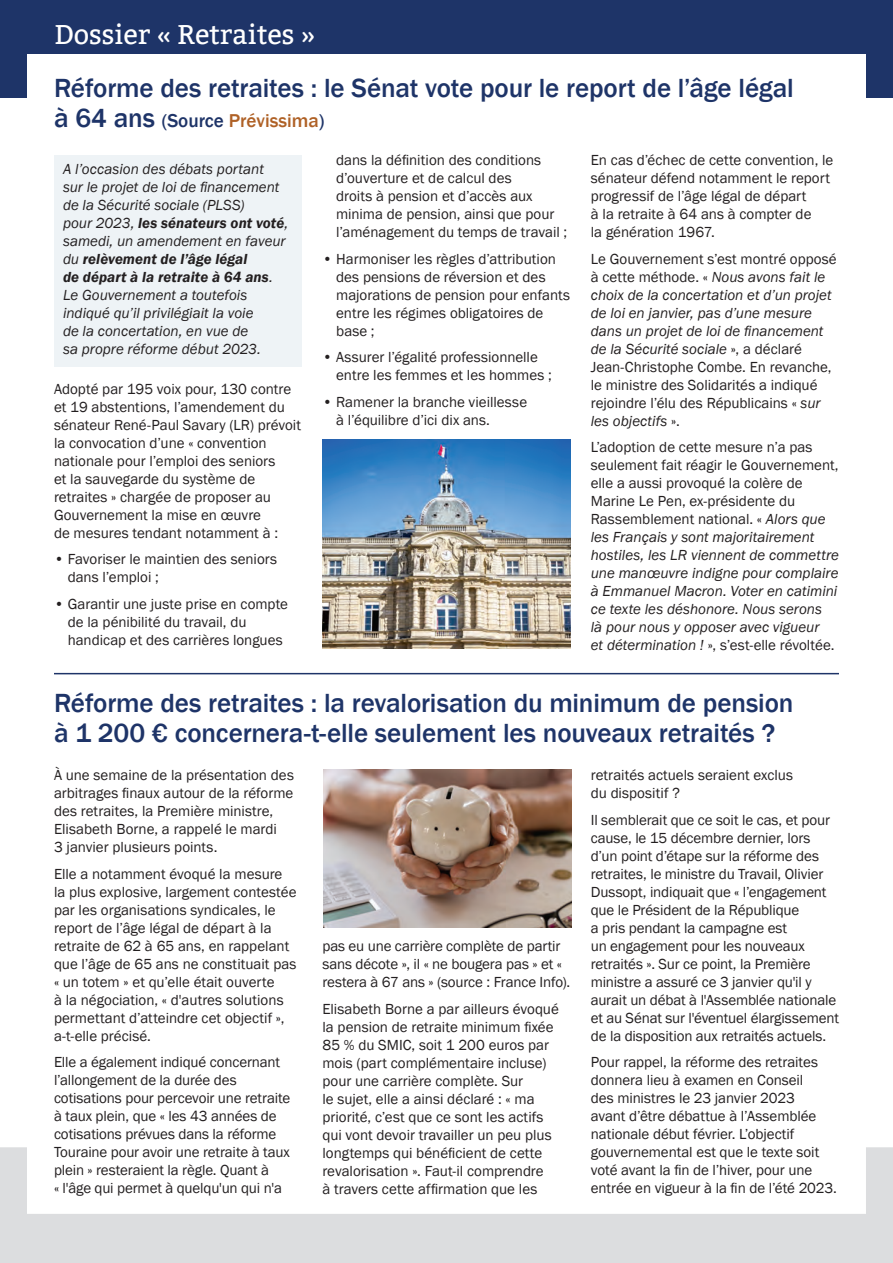
<style>
.page{position:relative;width:893px;height:1263px;background:#fff}
.page>*{position:absolute;margin:0;border:0;box-sizing:border-box;transform-origin:0 0}
.t1{font:500 27px/30px "Franklin Gothic";letter-spacing:-.005em;color:#1e3468}
.t2{font:27px "Bitter";color:#fff}
.t3{font:500 19.2px "Franklin Gothic";color:#af6126}
.t4{font:15px/18px "Franklin Gothic";color:#231f20}
.t5{font:italic 15px/18px "Franklin Gothic";color:#231f20}
.s1{font-size:27px;color:#1e3468}
.s2{color:#1e3468}
.s3{font-weight:600}
.s4{font-style:italic}
.s5{font-style:normal}
</style>
<div class="page">
<div style="left:54px;top:155px;width:248px;height:211px;background:#eef3f6"></div>
<div style="left:0;top:0;width:893px;height:97px;background:#1e3468"></div>
<div style="left:27px;top:54px;width:839px;height:89px;background:#fff"></div>
<img style="left:322px;top:440px;width:248px;height:209px">
<hr style="left:54px;top:673px;width:785px;height:1px;background:#1e3468">
<img style="left:323px;top:770px;width:248px;height:157px">
<svg style="left:0;top:1147px;width:893px;height:116px"></svg>
<h1 class="t2" style="left:54px;top:19px;width:263px">Dossier « Retraites »</h1>
<h1 class="t1" style="left:54px;top:73px;width:741px">Réforme des retraites : le Sénat vote pour le report de l’âge légal</h1>
<p class="t3" style="left:54px;top:109px;width:272px"><span class="s1">à 64 ans</span> <span class="s2">(Source</span> Prévissima<span class="s2">)</span></p>
<p class="t5" style="left:63px;top:160px;width:227px">A l’occasion des débats portant<br>sur le projet de loi de financement de la Sécurité sociale (PLSS)<br>pour 2023, <span class="s3">les sénateurs ont voté</span>, samedi, un amendement en faveur du <span class="s3">relèvement de l’âge légal<br>de départ à la retraite à 64 ans</span>.<br>Le Gouvernement a toutefois indiqué qu’il privilégiait la voie<br>de la concertation, en vue de<br>sa propre réforme début 2023.</p>
<p class="t4" style="left:54px;top:380px;width:249px">Adopté par 195 voix pour, 130 contre et 19 abstentions, l’amendement du sénateur René-Paul Savary (LR) prévoit la convocation d’une « convention nationale pour l’emploi des seniors<br>et la sauvegarde du système de retraites » chargée de proposer au Gouvernement la mise en œuvre<br>de mesures tendant notamment à :</p>
<p class="t4" style="left:68px;top:551px;width:211px;text-indent:-14px">• Favoriser le maintien des seniors dans l’emploi ;</p>
<p class="t4" style="left:68px;top:595px;width:222px;text-indent:-14px">• Garantir une juste prise en compte de la pénibilité du travail, du handicap et des carrières longues</p>
<p class="t4" style="left:336px;top:151px;width:233px">dans la définition des conditions d’ouverture et de calcul des<br>droits à pension et d’accès aux minima de pension, ainsi que pour l’aménagement du temps de travail ;</p>
<p class="t4" style="left:336px;top:250px;width:235px;text-indent:-14px">• Harmoniser les règles d’attribution des pensions de réversion et des majorations de pension pour enfants entre les régimes obligatoires de base ;</p>
<p class="t4" style="left:336px;top:348px;width:217px;text-indent:-14px">• Assurer l’égalité professionnelle entre les femmes et les hommes ;</p>
<p class="t4" style="left:336px;top:393px;width:192px;text-indent:-14px">• Ramener la branche vieillesse à l’équilibre d’ici dix ans.</p>
<p class="t4" style="left:591px;top:151px;width:244px">En cas d’échec de cette convention, le sénateur défend notamment le report progressif de l’âge légal de départ<br>à la retraite à 64 ans à compter de<br>la génération 1967.</p>
<p class="t4" style="left:591px;top:250px;width:247px">Le Gouvernement s’est montré opposé à cette méthode. « <span class="s4">Nous avons fait le choix de la concertation et d’un projet de loi en janvier, pas d’une mesure dans un projet de loi de financement de la Sécurité sociale</span> », a déclaré Jean-Christophe Combe. En revanche, le ministre des Solidarités a indiqué rejoindre l’élu des Républicains « <span class="s4">sur les objectifs</span> ».</p>
<p class="t5" style="left:591px;top:438px;width:250px"><span class="s5">L’adoption de cette mesure n’a pas seulement fait réagir le Gouvernement, elle a aussi provoqué la colère de Marine Le Pen, ex-présidente du Rassemblement national. «</span> Alors que les Français y sont majoritairement hostiles, les LR viennent de commettre une manœuvre indigne pour complaire à Emmanuel Macron. Voter en catimini ce texte les déshonore. Nous serons<br>là pour nous y opposer avec vigueur<br>et détermination ! <span class="s5">», s’est-elle révoltée.</span></p>
<h1 class="t1" style="left:54px;top:688px;width:741px">Réforme des retraites : la revalorisation du minimum de pension à 1 200 € concernera-t-elle seulement les nouveaux retraités ?</h1>
<p class="t4" style="left:54px;top:766px;width:241px">À une semaine de la présentation des arbitrages finaux autour de la réforme des retraites, la Première ministre, Elisabeth Borne, a rappelé le mardi<br>3 janvier plusieurs points.</p>
<p class="t4" style="left:54px;top:865px;width:244px">Elle a notamment évoqué la mesure la plus explosive, largement contestée par les organisations syndicales, le report de l’âge légal de départ à la retraite de 62 à 65 ans, en rappelant que l’âge de 65 ans ne constituait pas « un totem » et qu’elle était ouverte<br>à la négociation, « d'autres solutions permettant d’atteindre cet objectif », a-t-elle précisé.</p>
<p class="t4" style="left:54px;top:1053px;width:238px">Elle a également indiqué concernant l’allongement de la durée des cotisations pour percevoir une retraite à taux plein, que « les 43 années de cotisations prévues dans la réforme Touraine pour avoir une retraite à taux plein » resteraient la règle. Quant à<br>« l'âge qui permet à quelqu'un qui n'a</p>
<p class="t4" style="left:322px;top:937px;width:249px">pas eu une carrière complète de partir sans décote », il « ne bougera pas » et « restera à 67 ans » (source : France Info).</p>
<p class="t4" style="left:322px;top:1000px;width:238px">Elisabeth Borne a par ailleurs évoqué la pension de retraite minimum fixée 85 % du SMIC, soit 1 200 euros par mois (part complémentaire incluse) pour une carrière complète. Sur<br>le sujet, elle a ainsi déclaré : « ma priorité, c’est que ce sont les actifs qui vont devoir travailler un peu plus longtemps qui bénéficient de cette revalorisation ». Faut-il comprendre<br>à travers cette affirmation que les</p>
<p class="t4" style="left:591px;top:766px;width:204px">retraités actuels seraient exclus du dispositif ?</p>
<p class="t4" style="left:591px;top:811px;width:250px">Il semblerait que ce soit le cas, et pour cause, le 15 décembre dernier, lors d’un point d’étape sur la réforme des retraites, le ministre du Travail, Olivier Dussopt, indiquait que « l’engagement que le Président de la République<br>a pris pendant la campagne est<br>un engagement pour les nouveaux retraités ». Sur ce point, la Première ministre a assuré ce 3 janvier qu'il y aurait un débat à l'Assemblée nationale et au Sénat sur l'éventuel élargissement de la disposition aux retraités actuels.</p>
<p class="t4" style="left:591px;top:1053px;width:248px">Pour rappel, la réforme des retraites donnera lieu à examen en Conseil<br>des ministres le 23 janvier 2023<br>avant d’être débattue à l’Assemblée nationale début février. L’objectif gouvernemental est que le texte soit voté avant la fin de l’hiver, pour une entrée en vigueur à la fin de l’été 2023.</p>
</div>
